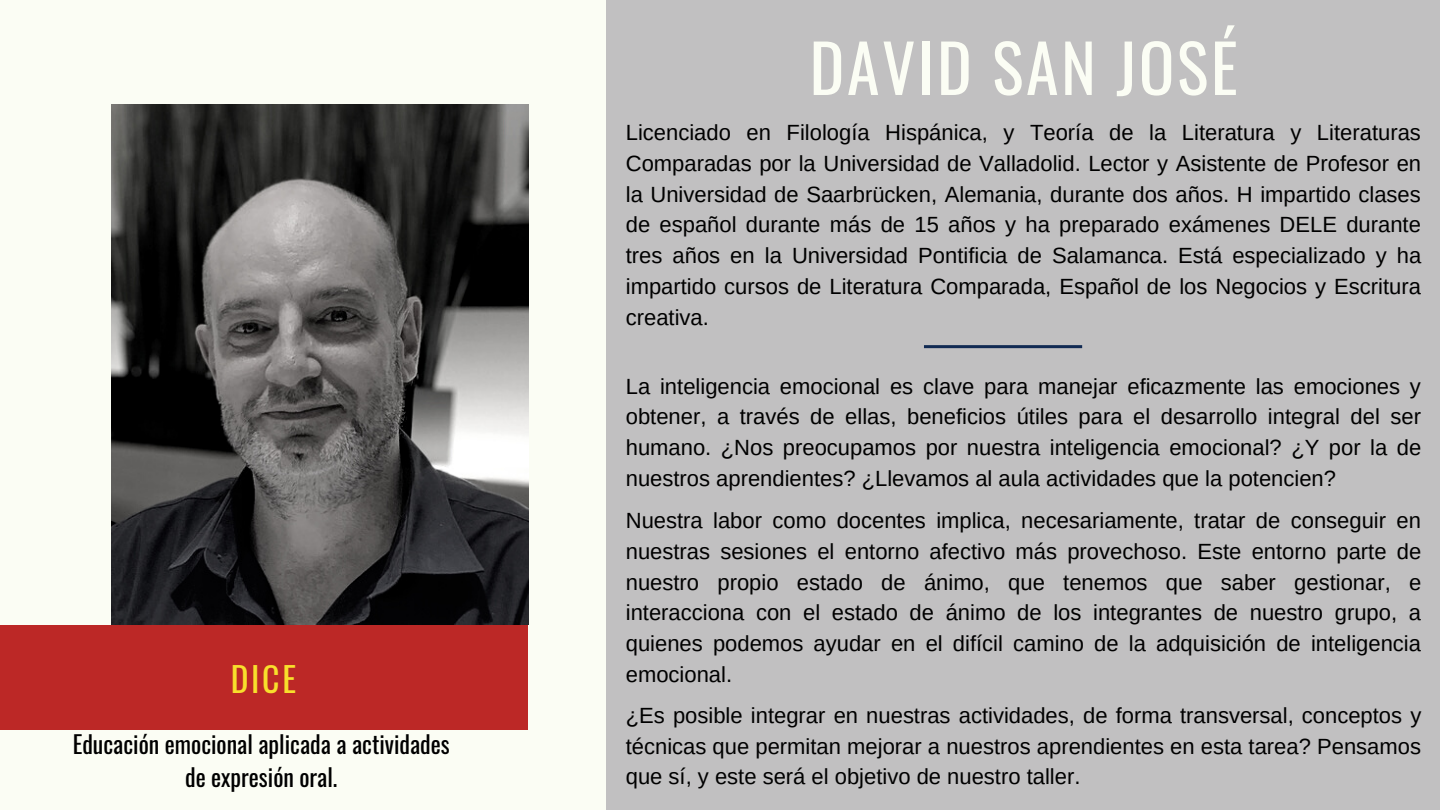
<style>
.page{position:relative;width:1440px;height:810px;background:#c1c0c1}
.page>*{position:absolute;margin:0;border:0;box-sizing:border-box;transform-origin:0 0}
.t1{font:66px "Oswald";letter-spacing:.04em;color:#fbfdf4}
.t2{font:33.8px "Oswald";color:#f8df2c}
.t3{font:23.9px "Oswald";color:#000}
.t4{font:22px/30.7px "Arimo";color:#000;text-align:justify}
</style>
<div class="page">
<div style="left:0;top:0;width:606px;height:810px;background:#fbfdf4"></div>
<div style="left:0;top:625px;width:528px;height:104px;background:#bc2826"></div>
<svg style="left:924px;top:345px;width:158px;height:3px"></svg>
<img style="left:111px;top:105px;width:417px;height:520px">
<p class="t2" style="left:231px;top:653px;width:67px">DICE</p>
<p class="t3" style="left:73px;top:725px;width:379px">Educación emocional aplicada a actividades</p>
<p class="t3" style="left:185px;top:758px;width:154px">de expresión oral.</p>
<p class="t1" style="left:810px;top:16px;width:430px">DAVID SAN JOSÉ</p>
<p class="t4" style="left:626px;top:117px;width:797px">Licenciado en Filología Hispánica, y Teoría de la Literatura y Literaturas Comparadas por la Universidad de Valladolid. Lector y Asistente de Profesor en la Universidad de Saarbrücken, Alemania, durante dos años. H impartido clases de español durante más de 15 años y ha preparado exámenes DELE durante tres años en la Universidad Pontificia de Salamanca. Está especializado y ha impartido cursos de Literatura Comparada, Español de los Negocios y Escritura creativa.</p>
<p class="t4" style="left:626px;top:371px;width:797px">La inteligencia emocional es clave para manejar eficazmente las emociones y obtener, a través de ellas, beneficios útiles para el desarrollo integral del ser humano. ¿Nos preocupamos por nuestra inteligencia emocional? ¿Y por la de nuestros aprendientes? ¿Llevamos al aula actividades que la potencien?</p>
<p class="t4" style="left:626px;top:505px;width:797px">Nuestra labor como docentes implica, necesariamente, tratar de conseguir en nuestras sesiones el entorno afectivo más provechoso. Este entorno parte de nuestro propio estado de ánimo, que tenemos que saber gestionar, e interacciona con el estado de ánimo de los integrantes de nuestro grupo, a quienes podemos ayudar en el difícil camino de la adquisición de inteligencia emocional.</p>
<p class="t4" style="left:626px;top:700px;width:797px">¿Es posible integrar en nuestras actividades, de forma transversal, conceptos y técnicas que permitan mejorar a nuestros aprendientes en esta tarea? Pensamos que sí, y este será el objetivo de nuestro taller.</p>
</div>
